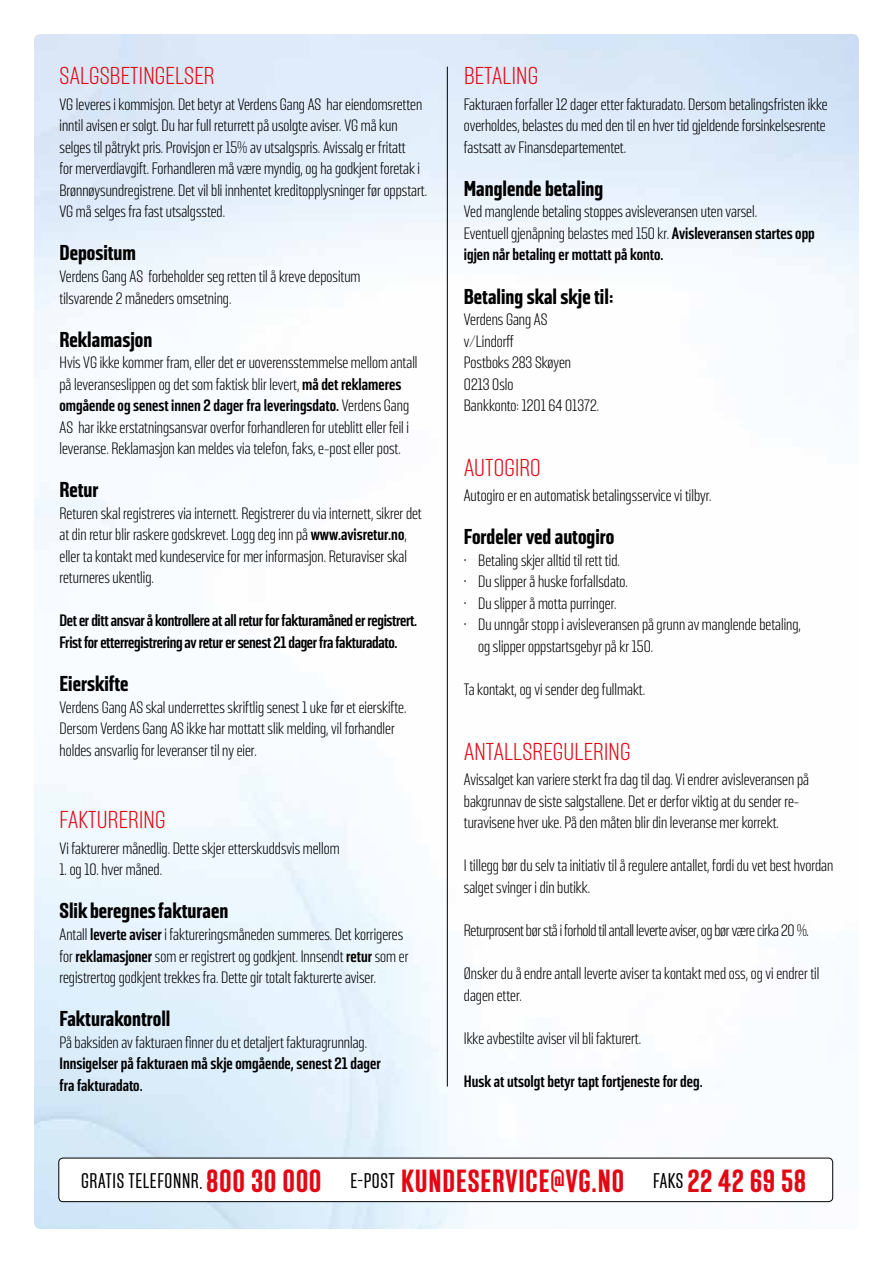
<style>
.page{position:relative;width:893px;height:1263px;background:#fff}
.page>*{position:absolute;margin:0;border:0;box-sizing:border-box;transform-origin:0 0}
.t1{font:700 31.95px "Solido Compressed";letter-spacing:.03em;color:#e30613}
.t2{font:300 24.45px "Solido Condensed";letter-spacing:.01em;color:#e30613}
.t3{font:800 21.45px "Solido Condensed";color:#000}
.t4{font:300 16.5px/21.5px "Solido Condensed";color:#000}
.t5{font:700 16.5px/21.5px "Solido Condensed";letter-spacing:-.02em;color:#000}
.t6{font:700 16.5px/21.5px "Solido Condensed";color:#000}
.t7{font:300 16.5px "Solido Condensed";letter-spacing:-.02em;color:#000}
.s1{font-weight:700}
.s2{font-weight:400;font-size:21.3px;color:#000}
</style>
<div class="page">
<img style="left:34px;top:34px;width:825px;height:1195px">
<div style="left:59px;top:1158px;width:774px;height:43px;background:#fff;border-radius:4px"></div>
<div style="left:59px;top:1158px;width:774px;height:44px;border:1px solid #000;border-radius:4px"></div>
<hr style="left:447px;top:67px;width:1px;height:1019px;background:#000">
<h2 class="t2" style="left:60px;top:62px;width:156px">SALGSBETINGELSER</h2>
<p class="t4" style="left:60px;top:94px;width:369px">VG leveres i kommisjon. Det betyr at Verdens Gang AS har eiendomsretten inntil avisen er solgt. Du har full returrett på usolgte aviser. VG må kun selges til påtrykt pris. Provisjon er 15% av utsalgspris. Avissalg er fritatt<br>for merverdiavgift. Forhandleren må være myndig, og ha godkjent foretak i Brønnøysundregistrene. Det vil bli innhentet kreditopplysninger før oppstart.<br>VG må selges fra fast utsalgssted.</p>
<h3 class="t3" style="left:60px;top:241px;width:78px">Depositum</h3>
<p class="t4" style="left:60px;top:266px;width:303px">Verdens Gang AS forbeholder seg retten til å kreve depositum tilsvarende 2 måneders omsetning.</p>
<h3 class="t3" style="left:60px;top:327px;width:94px">Reklamasjon</h3>
<p class="t4" style="left:60px;top:352px;width:360px">Hvis VG ikke kommer fram, eller det er uoverensstemmelse mellom antall på leveranseslippen og det som faktisk blir levert, <span class="s1">må det reklameres omgående og senest innen 2 dager fra leveringsdato.</span> Verdens Gang AS har ikke erstatningsansvar overfor forhandleren for uteblitt eller feil i leveranse. Reklamasjon kan meldes via telefon, faks, e-post eller post.</p>
<h3 class="t3" style="left:60px;top:478px;width:41px">Retur</h3>
<p class="t4" style="left:60px;top:503px;width:364px">Returen skal registreres via internett. Registrerer du via internett, sikrer det at din retur blir raskere godskrevet. Logg deg inn på <span class="s1">www.avisretur.no</span>, eller ta kontakt med kundeservice for mer informasjon. Returaviser skal returneres ukentlig.</p>
<p class="t5" style="left:60px;top:611px;width:359px">Det er ditt ansvar å kontrollere at all retur for fakturamåned er registrert.<br>Frist for etterregistrering av retur er senest 21 dager fra fakturadato.</p>
<h3 class="t3" style="left:60px;top:671px;width:71px">Eierskifte</h3>
<p class="t4" style="left:60px;top:697px;width:348px">Verdens Gang AS skal underrettes skriftlig senest 1 uke før et eierskifte.<br>Dersom Verdens Gang AS ikke har mottatt slik melding, vil forhandler holdes ansvarlig for leveranser til ny eier.</p>
<h2 class="t2" style="left:60px;top:806px;width:107px">FAKTURERING</h2>
<p class="t4" style="left:60px;top:838px;width:282px">Vi fakturerer månedlig. Dette skjer etterskuddsvis mellom</p>
<p class="t4" style="left:60px;top:859px;width:104px">1. og 10. hver måned.</p>
<h3 class="t3" style="left:60px;top:899px;width:170px">Slik beregnesfakturaen</h3>
<p class="t4" style="left:60px;top:924px;width:350px">Antall <span class="s1">leverte aviser</span> i faktureringsmåneden summeres. Det korrigeres for <span class="s1">reklamasjoner</span> som er registrert og godkjent. Innsendt <span class="s1">retur</span> som er registrertog godkjent trekkes fra. Dette gir totalt fakturerte aviser.</p>
<h3 class="t3" style="left:60px;top:1006px;width:113px">Fakturakontroll</h3>
<p class="t4" style="left:60px;top:1032px;width:309px">På baksiden av fakturaen finner du et detaljert fakturagrunnlag.</p>
<p class="t6" style="left:60px;top:1053px;width:323px">Innsigelser på fakturaen må skje omgående, senest 21 dager fra fakturadato.</p>
<h2 class="t2" style="left:464px;top:62px;width:76px">BETALING</h2>
<p class="t4" style="left:464px;top:94px;width:365px;text-align:justify">Fakturaen forfaller 12 dager etter fakturadato. Dersom betalingsfristen ikke overholdes, belastes du med den til en hver tid gjeldende forsinkelsesrente fastsatt av Finansdepartementet.</p>
<h3 class="t3" style="left:464px;top:176px;width:141px">Manglende betaling</h3>
<p class="t4" style="left:464px;top:202px;width:352px">Ved manglende betaling stoppes avisleveransen uten varsel.<br>Eventuell gjenåpning belastes med 150 kr. <span class="s1">Avisleveransen startes opp igjen når betaling er mottatt på konto.</span></p>
<h3 class="t3" style="left:464px;top:284px;width:151px">Betaling skal skje til:</h3>
<p class="t4" style="left:464px;top:309px;width:137px">Verdens Gang AS v/Lindorff<br>Postboks 283 Skøyen<br>0213 Oslo<br>Bankkonto: 1201 64 01372.</p>
<h2 class="t2" style="left:464px;top:453px;width:78px">AUTOGIRO</h2>
<p class="t4" style="left:464px;top:485px;width:249px">Autogiro er en automatisk betalingsservice vi tilbyr.</p>
<h3 class="t3" style="left:464px;top:525px;width:152px">Fordeler ved autogiro</h3>
<p class="t4" style="left:464px;top:550px;width:157px">• Betaling skjer alltid til rett tid.</p>
<p class="t4" style="left:464px;top:572px;width:166px">• Du slipper å huske forfallsdato.</p>
<p class="t4" style="left:464px;top:593px;width:154px">• Du slipper å motta purringer.</p>
<p class="t4" style="left:478px;top:614px;width:324px;text-indent:-14px">• Du unngår stopp i avisleveransen på grunn av manglende betaling, og slipper oppstartsgebyr på kr 150.</p>
<p class="t4" style="left:464px;top:679px;width:183px">Ta kontakt, og vi sender deg fullmakt.</p>
<h2 class="t2" style="left:464px;top:737px;width:168px">ANTALLSREGULERING</h2>
<p class="t4" style="left:464px;top:769px;width:347px">Avissalget kan variere sterkt fra dag til dag. Vi endrer avisleveransen på bakgrunnav de siste salgstallene. Det er derfor viktig at du sender re&shy;turavisene hver uke. På den måten blir din leveranse mer korrekt.</p>
<p class="t4" style="left:464px;top:855px;width:371px">I tillegg bør du selv ta initiativ til å regulere antallet, fordi du vet best hvordan salget svinger i din butikk.</p>
<p class="t7" style="left:464px;top:921px;width:347px">Returprosent bør stå i forhold til antall leverte aviser, og bør være cirka 20 %.</p>
<p class="t4" style="left:464px;top:963px;width:357px">Ønsker du å endre antall leverte aviser ta kontakt med oss, og vi endrer til dagen etter.</p>
<p class="t4" style="left:464px;top:1028px;width:179px">Ikke avbestilte aviser vil bli fakturert.</p>
<p class="t6" style="left:464px;top:1071px;width:240px">Husk at utsolgt betyr tapt fortjeneste for deg.</p>
<h1 class="t1" style="left:81px;top:1163px;width:727px"><span class="s2">GRATIS TELEFONNR.</span>800 30 000 <span class="s2">E-POST</span> KUNDESERVICE@VG.NO <span class="s2">FAKS</span>22 42 69 58</h1>
</div>
